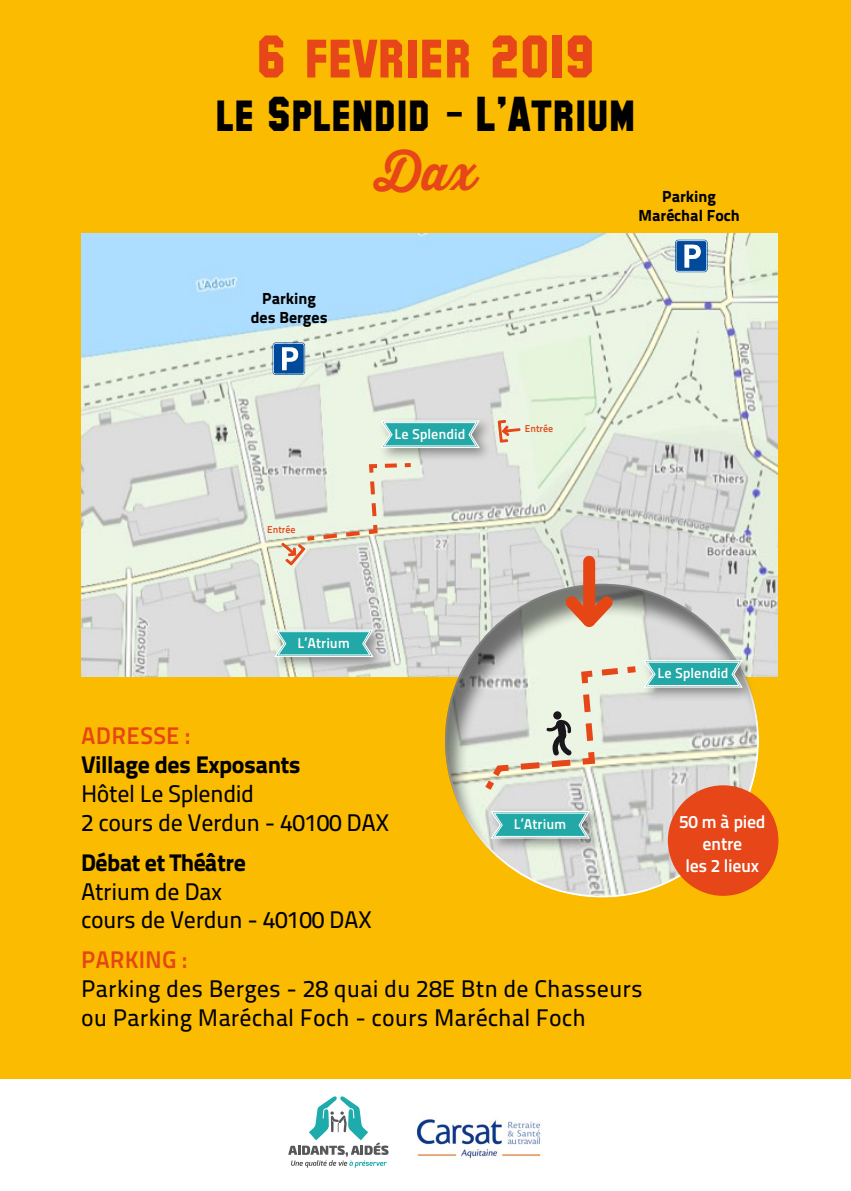
<style>
.page{position:relative;width:851px;height:1191px;background:#fff}
.page>*{position:absolute;margin:0;border:0;box-sizing:border-box;transform-origin:0 0}
.t1{font:60px "SF Collegiate Solid";color:#e64618}
.t2{font:48.8px "SF Collegiate Solid";color:#000}
.t3{font:700 48.8px "Thirsty Script";color:#e64618}
.t4{font:24px/28.8px "Titillium Maps 26 L 500 wt";color:#000}
.t5{font:24px/28.8px "Titillium Maps 26 L 500 wt";letter-spacing:-.02em;color:#000}
.t6{font:800 24px "Titillium Text 22 L";letter-spacing:-.02em;color:#000}
.t7{font:24px "Titillium Maps 26 L 750 wt";letter-spacing:.005em;color:#e64514}
.t8{font:18px/21.6px "Titillium Maps 26 L 750 wt";letter-spacing:-.02em;color:#fff;text-align:center}
.t9{font:800 16px/19.2px "Titillium Text 22 L";color:#000;text-align:center}
.t10{font:14.2px "Titillium Maps 26 L 750 wt";color:#fff}
.t11{font:10px "Titillium Maps 26 L 750 wt";color:#e64618}
</style>
<div class="page">
<div style="left:0;top:0;width:850px;height:1078px;background:#fabb00"></div>
<img style="left:82px;top:233px;width:695px;height:443px">
<div style="left:428px;top:570px;width:350px;height:330px;background:#000;opacity:.5"></div>
<div style="left:583px;top:562px;width:12px;height:59px;background:#e64514"></div>
<svg style="left:554px;top:585px;width:69px;height:54px;background:#c7a18b"></svg>
<div style="left:640px;top:655px;width:115px;height:46px;background:#000;opacity:.4"></div>
<svg style="left:479px;top:659px;width:264px;height:137px;background:#d1d7ce"></svg>
<div style="left:487px;top:806px;width:116px;height:46px;background:#000;opacity:.4"></div>
<svg style="left:489px;top:810px;width:102px;height:29px;background:#63bab9"></svg>
<div style="left:377px;top:416px;width:116px;height:46px;background:#000;opacity:.4"></div>
<svg style="left:379px;top:419px;width:102px;height:30px;background:#68bdbb"></svg>
<div style="left:271px;top:625px;width:115px;height:46px;background:#000;opacity:.4"></div>
<svg style="left:273px;top:628px;width:101px;height:30px;background:#66bcba"></svg>
<svg style="left:272px;top:342px;width:33px;height:33px"></svg>
<svg style="left:675px;top:240px;width:32px;height:32px"></svg>
<svg style="left:496px;top:419px;width:25px;height:24px"></svg>
<svg style="left:279px;top:461px;width:136px;height:141px;background:#dfded4"></svg>
<div style="left:667px;top:785px;width:111px;height:111px;background:#e64618;border-radius:50%"></div>
<svg style="left:288px;top:1096px;width:100px;height:71px"></svg>
<img style="left:416px;top:1119px;width:125px;height:40px">
<h1 class="t1" style="left:256px;top:33px;width:340px">6 fevrier 2019</h1>
<h2 class="t2" style="left:215px;top:95px;width:422px">le Splendid - L’Atrium</h2>
<h2 class="t3" style="left:375px;top:136px;width:103px">Dax</h2>
<p class="t9" style="left:638px;top:186px;width:103px">Parking<br>Maréchal Foch</p>
<p class="t9" style="left:251px;top:288px;width:78px">Parking des Berges</p>
<p class="t11" style="left:267px;top:522px;width:30px">Entrée</p>
<p class="t10" style="left:394px;top:423px;width:73px">Le Splendid</p>
<p class="t11" style="left:524px;top:421px;width:30px">Entrée</p>
<p class="t10" style="left:297px;top:632px;width:54px">L’Atrium</p>
<p class="t10" style="left:657px;top:662px;width:73px">Le Splendid</p>
<p class="t7" style="left:81px;top:717px;width:110px">ADRESSE :</p>
<p class="t6" style="left:81px;top:745px;width:221px">Village des Exposants</p>
<p class="t5" style="left:81px;top:777px;width:310px">Hôtel Le Splendid<br>2 cours de Verdun - 40100 DAX</p>
<p class="t6" style="left:81px;top:843px;width:166px">Débat et Théâtre</p>
<p class="t5" style="left:81px;top:875px;width:292px">Atrium de Dax<br>cours de Verdun - 40100 DAX</p>
<p class="t7" style="left:81px;top:941px;width:107px">PARKING :</p>
<p class="t4" style="left:81px;top:973px;width:563px">Parking des Berges - 28 quai du 28E Btn de Chasseurs ou Parking Maréchal Foch - cours Maréchal Foch</p>
<p class="t10" style="left:513px;top:813px;width:54px">L’Atrium</p>
<p class="t8" style="left:679px;top:810px;width:88px">50 m à pied entre<br>les 2 lieux</p>
</div>
